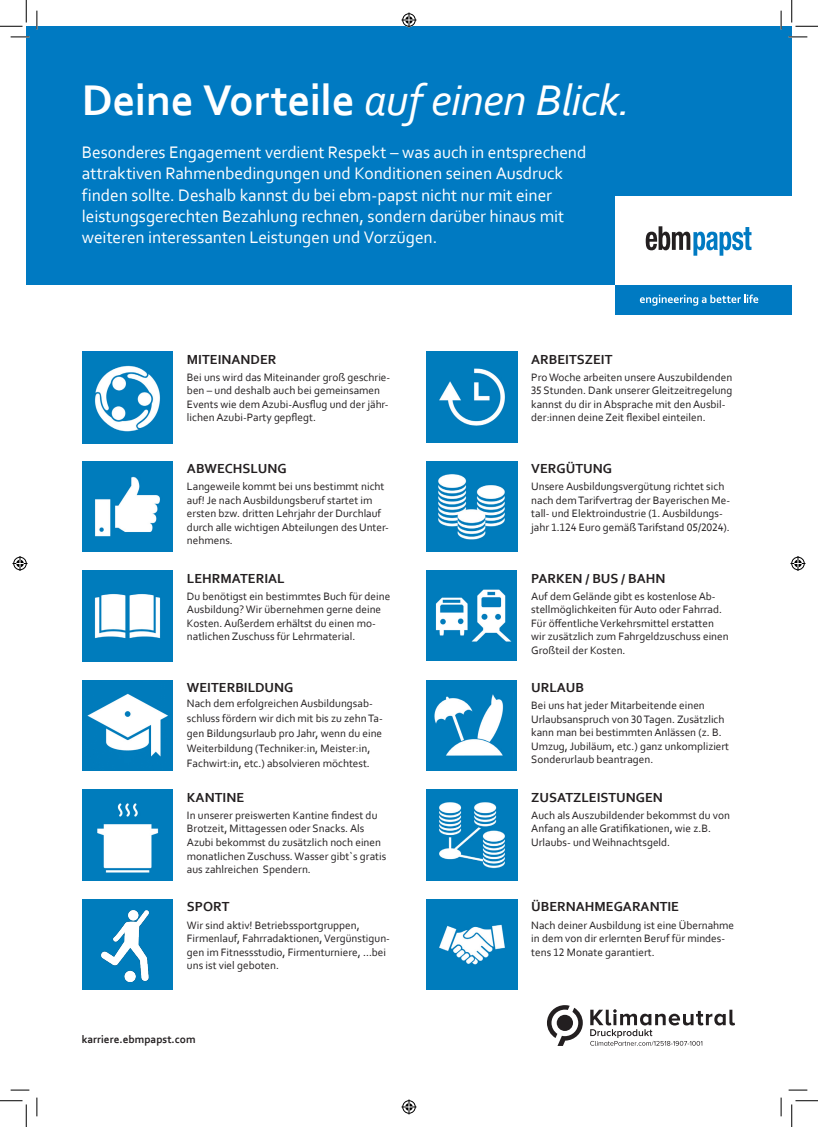
<style>
.page{position:relative;width:818px;height:1127px;background:#fff}
.page>*{position:absolute;margin:0;border:0;box-sizing:border-box;transform-origin:0 0}
.BRO_A4_Subhead_14_17{font:italic 45px "Corbel";letter-spacing:-.015em;color:#fff}
.BRO_A4_Subhead_14_17-2{font:17.5px "Corbel";letter-spacing:-.005em;color:#fff}
.t1{font:700 13.75px "Corbel";color:#231f20}
.t2{font:11.25px/13.5px "Corbel";color:#231f20}
.BRO_A4_Copy_9_12pt_b{font:700 11.25px "Corbel";color:#231f20}
.s1{font-weight:700;font-style:normal}
</style>
<div class="page">
<div style="left:26px;top:26px;width:766px;height:259px;background:#007ac2"></div>
<div style="left:82px;top:351px;width:91px;height:91px;background:#007ac2"></div>
<img style="left:427px;top:351px;width:90px;height:91px">
<div style="left:82px;top:461px;width:91px;height:90px;background:#007ac2"></div>
<img style="left:95px;top:476px;width:65px;height:61px">
<img style="left:427px;top:461px;width:90px;height:90px">
<img style="left:82px;top:570px;width:91px;height:91px">
<img style="left:82px;top:365px;width:91px;height:78px">
<img style="left:82px;top:680px;width:91px;height:90px">
<div style="left:82px;top:899px;width:91px;height:90px;background:#007cbc"></div>
<img style="left:101px;top:910px;width:49px;height:70px">
<img style="left:82px;top:789px;width:91px;height:91px">
<img style="left:427px;top:789px;width:90px;height:91px">
<img style="left:427px;top:899px;width:90px;height:90px">
<div style="left:427px;top:680px;width:90px;height:90px;background:#007cbc"></div>
<img style="left:434px;top:694px;width:70px;height:62px">
<div style="left:427px;top:570px;width:90px;height:91px;background:#007cbc"></div>
<img style="left:435px;top:589px;width:77px;height:53px">
<div style="left:626px;top:196px;width:165px;height:89px;background:#fff"></div>
<div style="left:626px;top:285px;width:165px;height:29px;background:#007ac2"></div>
<div style="left:616px;top:196px;width:165px;height:89px;background:#fff"></div>
<svg style="left:646px;top:226px;width:106px;height:29px"></svg>
<div style="left:616px;top:285px;width:165px;height:29px;background:#007ac2"></div>
<svg style="left:640px;top:294px;width:119px;height:11px"></svg>
<svg style="left:547px;top:1005px;width:36px;height:40px"></svg>
<svg style="left:590px;top:1009px;width:145px;height:36px"></svg>
<svg style="left:11px;top:36px;width:18px;height:2px"></svg>
<svg style="left:788px;top:36px;width:19px;height:2px"></svg>
<svg style="left:11px;top:1089px;width:18px;height:1px"></svg>
<svg style="left:788px;top:1089px;width:19px;height:1px"></svg>
<svg style="left:36px;top:11px;width:2px;height:18px"></svg>
<svg style="left:36px;top:1097px;width:2px;height:18px"></svg>
<svg style="left:780px;top:11px;width:2px;height:18px"></svg>
<svg style="left:780px;top:1097px;width:2px;height:18px"></svg>
<svg style="left:0;top:0;width:27px;height:27px"></svg>
<svg style="left:0;top:1100px;width:27px;height:26px"></svg>
<svg style="left:791px;top:0;width:27px;height:27px"></svg>
<svg style="left:791px;top:1100px;width:27px;height:26px"></svg>
<svg style="left:401px;top:13px;width:15px;height:15px"></svg>
<svg style="left:401px;top:1099px;width:15px;height:15px"></svg>
<svg style="left:13px;top:556px;width:15px;height:15px"></svg>
<svg style="left:790px;top:556px;width:15px;height:15px"></svg>
<p class="BRO_A4_Subhead_14_17" style="left:82px;top:73px;width:550px"><span class="s1">Deine Vorteile</span> auf einen Blick.</p>
<p class="BRO_A4_Subhead_14_17-2" style="left:82px;top:141px;width:506px">Besonderes Engagement verdient Respekt – was auch in entsprechend</p>
<p class="BRO_A4_Subhead_14_17-2" style="left:82px;top:162px;width:482px">attraktiven Rahmenbedingungen und Konditionen seinen Ausdruck</p>
<p class="BRO_A4_Subhead_14_17-2" style="left:82px;top:184px;width:472px">finden sollte. Deshalb kannst du bei ebm-papst nicht nur mit einer</p>
<p class="BRO_A4_Subhead_14_17-2" style="left:82px;top:205px;width:484px">leistungsgerechten Bezahlung rechnen, sondern darüber hinaus mit</p>
<p class="BRO_A4_Subhead_14_17-2" style="left:82px;top:226px;width:357px">weiteren interessanten Leistungen und Vorzügen.</p>
<p class="t1" style="left:187px;top:350px;width:91px">MITEINANDER</p>
<p class="t2" style="left:187px;top:370px;width:205px">Bei uns wird das Miteinander groß geschrie&shy;ben – und deshalb auch bei gemeinsamen Events wie dem Azubi-Ausflug und der jähr&shy;lichen Azubi-Party gepflegt.</p>
<p class="t1" style="left:187px;top:460px;width:101px">ABWECHSLUNG</p>
<p class="t2" style="left:187px;top:479px;width:204px">Langeweile kommt bei uns bestimmt nicht auf! Je nach Ausbildungsberuf startet im ersten bzw. dritten Lehrjahr der Durchlauf durch alle wichtigen Abteilungen des Unter&shy;nehmens.</p>
<p class="t1" style="left:187px;top:569px;width:99px">LEHRMATERIAL</p>
<p class="t2" style="left:187px;top:589px;width:205px">Du benötigst ein bestimmtes Buch für deine Ausbildung? Wir übernehmen gerne deine Kosten. Außerdem erhältst du einen mo&shy;natlichen Zuschuss für Lehrmaterial.</p>
<p class="t1" style="left:187px;top:679px;width:108px">WEITERBILDUNG</p>
<p class="t2" style="left:187px;top:695px;width:197px;line-height:15px">Nach dem erfolgreichen Ausbildungsab&shy;schluss fördern wir dich mit bis zu zehn Ta&shy;gen Bildungsurlaub pro Jahr, wenn du eine Weiterbildung (Techniker:in, Meister:in, Fachwirt:in, etc.) absolvieren möchtest.</p>
<p class="t1" style="left:187px;top:788px;width:59px">KANTINE</p>
<p class="t2" style="left:187px;top:808px;width:201px">In unserer preiswerten Kantine findest du Brotzeit, Mittagessen oder Snacks. Als Azubi bekommst du zusätzlich noch einen monatlichen Zuschuss. Wasser gibt`s gratis aus zahlreichen Spendern.</p>
<p class="t1" style="left:187px;top:898px;width:44px">SPORT</p>
<p class="t2" style="left:187px;top:917px;width:205px">Wir sind aktiv! Betriebssportgruppen, Firmenlauf, Fahrradaktionen, Vergünstigun&shy;gen im Fitnessstudio, Firmenturniere, …bei uns ist viel geboten.</p>
<p class="BRO_A4_Copy_9_12pt_b" style="left:82px;top:1031px;width:115px">karriere.ebmpapst.com</p>
<p class="t1" style="left:531px;top:350px;width:83px">ARBEITSZEIT</p>
<p class="t2" style="left:531px;top:370px;width:203px">Pro Woche arbeiten unsere Auszubildenden 35 Stunden. Dank unserer Gleitzeitregelung kannst du dir in Absprache mit den Ausbil&shy;der:innen deine Zeit flexibel einteilen.</p>
<p class="t1" style="left:531px;top:460px;width:82px">VERGÜTUNG</p>
<p class="t2" style="left:531px;top:479px;width:200px">Unsere Ausbildungsvergütung richtet sich nach dem Tarifvertrag der Bayerischen Me&shy;tall- und Elektroindustrie (1. Ausbildungs&shy;jahr 1.124 Euro gemäß Tarifstand 05/2024).</p>
<p class="t1" style="left:531px;top:569px;width:136px">PARKEN / BUS / BAHN</p>
<p class="t2" style="left:531px;top:589px;width:199px">Auf dem Gelände gibt es kostenlose Ab&shy;stellmöglichkeiten für Auto oder Fahrrad.<br>Für öffentliche Verkehrsmittel erstatten wir zusätzlich zum Fahrgeldzuschuss einen Großteil der Kosten.</p>
<p class="t1" style="left:531px;top:679px;width:54px">URLAUB</p>
<p class="t2" style="left:531px;top:698px;width:199px">Bei uns hat jeder Mitarbeitende einen Urlaubsanspruch von 30 Tagen. Zusätzlich kann man bei bestimmten Anlässen (z. B.<br>Umzug, Jubiläum, etc.) ganz unkompliziert Sonderurlaub beantragen.</p>
<p class="t1" style="left:531px;top:788px;width:133px">ZUSATZLEISTUNGEN</p>
<p class="t2" style="left:531px;top:808px;width:200px">Auch als Auszubildender bekommst du von<br>Anfang an alle Gratifikationen, wie z.B.<br>Urlaubs- und Weihnachtsgeld.</p>
<p class="t1" style="left:531px;top:898px;width:149px">ÜBERNAHMEGARANTIE</p>
<p class="t2" style="left:531px;top:917px;width:204px">Nach deiner Ausbildung ist eine Übernahme in dem von dir erlernten Beruf für mindes&shy;tens 12 Monate garantiert.</p>
</div>
